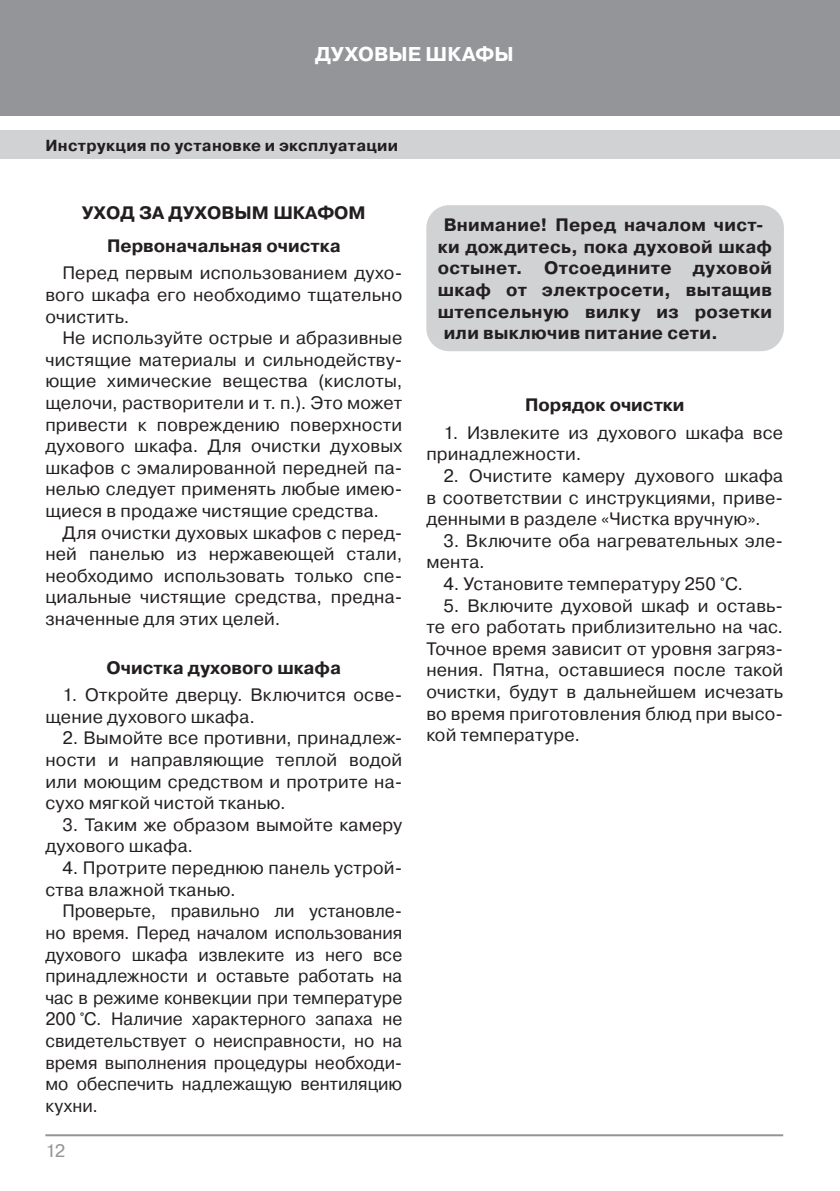
<style>
.page{position:relative;width:840px;height:1191px;background:#fff}
.page>*{position:absolute;margin:0;border:0;box-sizing:border-box;transform-origin:0 0}
.t1{font:700 20px "Pragmatica C";color:#fff}
.Based_text{font:18px/21.6px "Pragmatica C";letter-spacing:.01em;color:#231f20;text-align:justify}
.blok_grey{font:700 18px "Pragmatica C";letter-spacing:.015em;color:#231f20}
.Podzagolovok{font:700 18px "Pragmatica C";color:#231f20}
.t2{font:18px "Pragmatica C";color:#939598}
.t3{font:700 16px "Pragmatica C";letter-spacing:.02em;color:#231f20}
</style>
<div class="page">
<div style="left:0;top:0;width:839px;height:116px;background:#939598"></div>
<div style="left:0;top:130px;width:839px;height:29px;background:#d1d2d4"></div>
<hr style="left:45px;top:1134px;width:737px;height:2px;background:#939598">
<div style="left:426px;top:205px;width:357px;height:146px;background:#d1d2d4;border-radius:23px"></div>
<p class="t1" style="left:315px;top:43px;width:200px">ДУХОВЫЕ ШКАФЫ</p>
<p class="t3" style="left:45px;top:136px;width:354px">Инструкция по установке и эксплуатации</p>
<p class="Podzagolovok" style="left:82px;top:203px;width:285px">УХОД ЗА ДУХОВЫМ ШКАФОМ</p>
<p class="Podzagolovok" style="left:107px;top:236px;width:235px">Первоначальная очистка</p>
<p class="Based_text" style="left:45px;top:262px;width:358px;text-indent:17px">Перед первым использованием духо&shy;вого шкафа его необходимо тщательно очистить.</p>
<p class="Based_text" style="left:45px;top:327px;width:358px;text-indent:17px">Не используйте острые и абразивные чистящие материалы и сильнодейству&shy;ющие химические вещества (кислоты, щелочи, растворители и т. п.). Это может привести к повреждению поверхности духового шкафа. Для очистки духовых шкафов с эмалированной передней па&shy;нелью следует применять любые имею&shy;щиеся в продаже чистящие средства.</p>
<p class="Based_text" style="left:45px;top:522px;width:358px;text-indent:17px">Для очистки духовых шкафов с перед&shy;ней панелью из нержавеющей стали, необходимо использовать только спе&shy;циальные чистящие средства, предна&shy;значенные для этих целей.</p>
<p class="Podzagolovok" style="left:106px;top:658px;width:236px">Очистка духового шкафа</p>
<p class="Based_text" style="left:45px;top:684px;width:358px;text-indent:17px">1. Откройте дверцу. Включится осве&shy;щение духового шкафа.</p>
<p class="Based_text" style="left:45px;top:727px;width:358px;text-indent:17px">2. Вымойте все противни, принадлеж&shy;ности и направляющие теплой водой или моющим средством и протрите на&shy;сухо мягкой чистой тканью.</p>
<p class="Based_text" style="left:45px;top:814px;width:358px;text-indent:17px">3. Таким же образом вымойте камеру духового шкафа.</p>
<p class="Based_text" style="left:45px;top:857px;width:358px;text-indent:17px">4. Протрите переднюю панель устрой&shy;ства влажной тканью.</p>
<p class="Based_text" style="left:45px;top:900px;width:358px;text-indent:17px">Проверьте, правильно ли установле&shy;но время. Перед началом использования духового шкафа извлеките из него все принадлежности и оставьте работать на час в режиме конвекции при температуре 200 °C. Наличие характерного запаха не свидетельствует о неисправности, но на время выполнения процедуры необходи&shy;мо обеспечить надлежащую вентиляцию кухни.</p>
<p class="t2" style="left:45px;top:1140px;width:21px">12</p>
<p class="blok_grey" style="left:443px;top:215px;width:322px">Внимание! Перед началом чист-</p>
<p class="blok_grey" style="left:437px;top:236px;width:335px">ки дождитесь, пока духовой шкаф</p>
<p class="blok_grey" style="left:437px;top:258px;width:336px">остынет. Отсоедините духовой</p>
<p class="blok_grey" style="left:437px;top:280px;width:336px">шкаф от электросети, вытащив</p>
<p class="blok_grey" style="left:437px;top:301px;width:336px">штепсельную вилку из розетки</p>
<p class="blok_grey" style="left:443px;top:323px;width:276px">или выключив питание сети.</p>
<p class="Podzagolovok" style="left:524px;top:395px;width:161px">Порядок очистки</p>
<p class="Based_text" style="left:426px;top:422px;width:358px;text-indent:17px">1. Извлеките из духового шкафа все принадлежности.</p>
<p class="Based_text" style="left:426px;top:465px;width:358px;text-indent:17px">2. Очистите камеру духового шкафа в соответствии с инструкциями, приве&shy;денными в разделе «Чистка вручную».</p>
<p class="Based_text" style="left:426px;top:530px;width:358px;text-indent:17px">3. Включите оба нагревательных эле&shy;мента.</p>
<p class="Based_text" style="left:443px;top:573px;width:301px">4. Установите температуру 250 °C.</p>
<p class="Based_text" style="left:426px;top:594px;width:358px;text-indent:17px">5. Включите духовой шкаф и оставь&shy;те его работать приблизительно на час.<br>Точное время зависит от уровня загряз&shy;нения. Пятна, оставшиеся после такой очистки, будут в дальнейшем исчезать во время приготовления блюд при высо&shy;кой температуре.</p>
</div>
